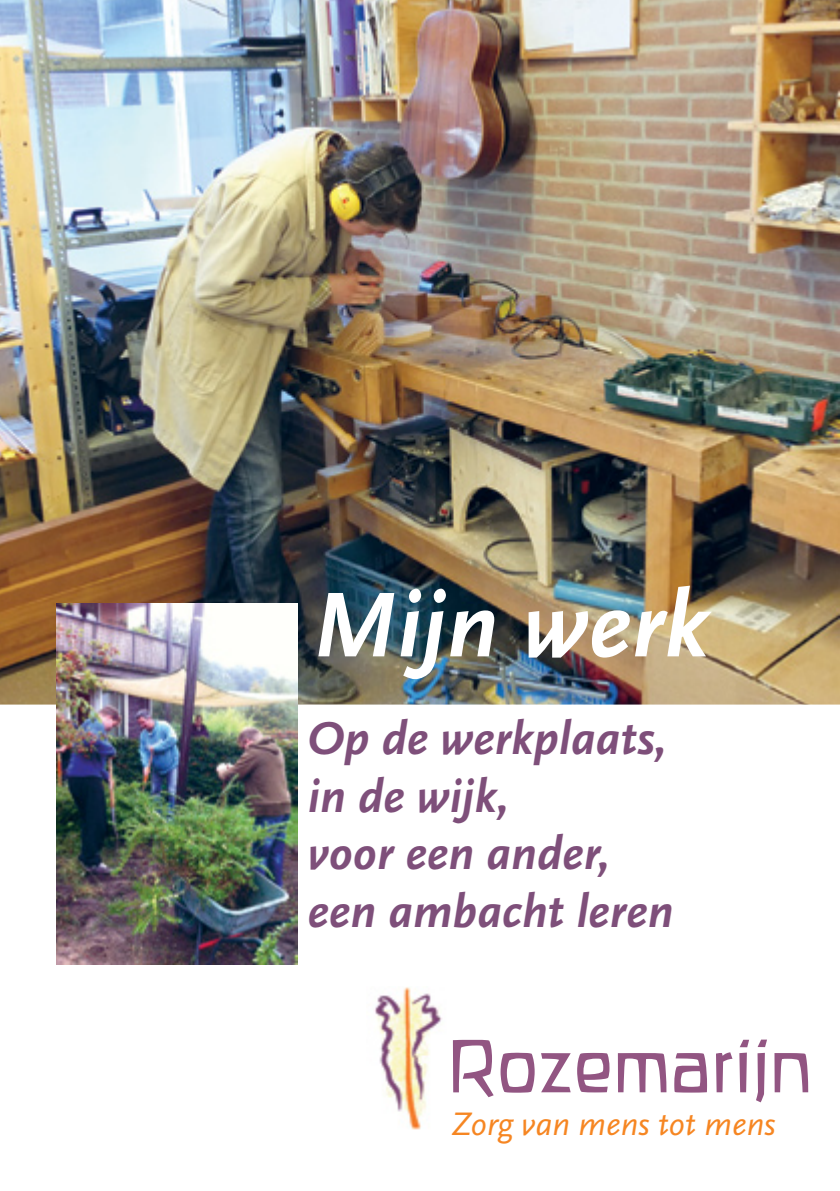
<style>
.page{position:relative;width:840px;height:1191px;background:#fff}
.page>*{position:absolute;margin:0;border:0;box-sizing:border-box;transform-origin:0 0}
.t1{font:italic 700 96px "Scala Sans";color:#fff}
.t2{font:78.2px "ROBIRKE Normal";color:#925582}
.t3{font:italic 700 48px/57.6px "Scala Sans";color:#7e4f7a}
.t4{font:italic 34px "Scala Sans";color:#f68622}
</style>
<div class="page">
<img style="left:0;top:0;width:839px;height:707px">
<img style="left:57px;top:603px;width:240px;height:361px">
<img style="left:374px;top:987px;width:68px;height:143px">
<h1 class="t1" style="left:312px;top:573px;width:398px">Mijn werk</h1>
<p class="t3" style="left:307px;top:711px;width:367px">Op de werkplaats, in de wijk,<br>voor een ander, een ambacht leren</p>
<h2 class="t2" style="left:448px;top:1025px;width:365px">Rozemarijn</h2>
<p class="t4" style="left:450px;top:1106px;width:326px">Zorg van mens tot mens</p>
</div>
